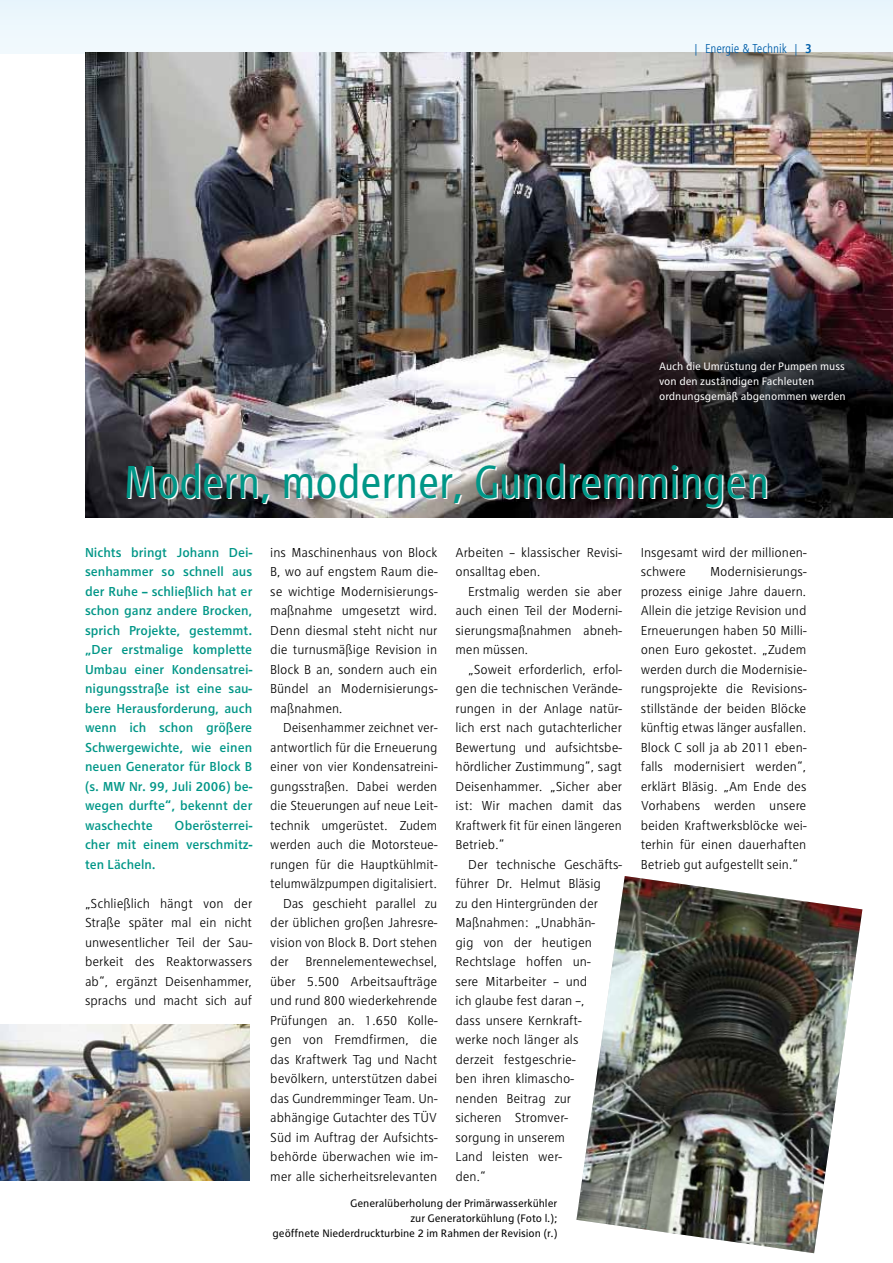
<style>
.page{position:relative;width:893px;height:1263px;background:#fff}
.page>*{position:absolute;margin:0;border:0;box-sizing:border-box;transform-origin:0 0}
.t1{font:condensed 48px "RWE Headline";color:#fff}
.t2{font:300 13.5px/19.5px "RWE Text";letter-spacing:-.005em;color:#000;text-align:justify}
.t3{font:500 13.5px/19.5px "RWE Text";color:#009687;text-align:justify}
.t4{font:300 condensed 13.5px "RWE Text";color:#005ea8;scale:.93 1}
.t5{font:11.25px/15px "RWE Text";letter-spacing:-.005em;color:#000;text-align:right}
.t6{font:11.25px/15px "RWE Text";color:#fff}
.s1{font-weight:500}
</style>
<div class="page">
<div style="left:0;top:0;width:893px;height:53px;background:#eef8fd"></div>
<img style="left:85px;top:53px;width:808px;height:465px">
<img style="left:576px;top:876px;width:286px;height:377px">
<img style="left:0;top:1025px;width:250px;height:156px">
<p class="t4" style="left:693px;top:41px;width:130px">| Energie &amp; Technik | <span class="s1">3</span></p>
<p class="t6" style="left:659px;top:358px;width:188px">Auch die Umrüstung der Pumpen muss von den zuständigen Fachleuten ordnungsgemäß abgenommen werden</p>
<h1 class="t1" style="left:125px;top:457px;width:647px">Modern, moderner, Gundremmingen</h1>
<p class="t3" style="left:85px;top:542px;width:169px">Nichts bringt Johann Dei&shy;senhammer so schnell aus der Ruhe – schließlich hat er schon ganz andere Brocken, sprich Projekte, gestemmt. „Der erstmalige komplette Umbau einer Kondensatrei&shy;nigungsstraße ist eine sau&shy;bere Herausforderung, auch wenn ich schon größere Schwergewichte, wie einen neuen Generator für Block B (s. MW Nr. 99, Juli 2006) be&shy;wegen durfte“, bekennt der waschechte</p>
<p class="t2" style="left:270px;top:542px;width:169px">ins Maschinenhaus von Block B, wo auf engstem Raum die&shy;se wichtige Modernisierungs&shy;maßnahme umgesetzt wird.<br>Denn diesmal steht nicht nur die turnusmäßige Revision in Block B an, sondern auch ein Bündel an Modernisierungs&shy;maßnahmen.</p>
<p class="t2" style="left:270px;top:718px;width:169px;text-align:right">Deisenhammer zeichnet ver&shy;antwortlich für die Erneuerung einer von vier Kondensatreini&shy;gungsstraßen. Dabei werden die Steuerungen auf neue Leit&shy;technik umgerüstet. Zudem werden auch die Motorsteue&shy;rungen für die Hauptkühlmit&shy;telumwälzpumpen digitalisiert.<br>Das geschieht parallel zu der üblichen großen Jahresre&shy;vision von Block B. Dort stehen der Brennelementewechsel, über 5.500 Arbeitsaufträge und rund 800 wiederkehrende<br>Prüfungen an. 1.650 Kolle&shy;gen von Fremdfirmen, die das Kraftwerk Tag und Nacht bevölkern, unterstützen dabei das Gundremminger Team. Un&shy;abhängige Gutachter des TÜV<br>Süd im Auftrag der Aufsichts&shy;behörde überwachen wie im&shy;mer alle sicherheitsrelevanten</p>
<p class="t2" style="left:455px;top:542px;width:168px">Arbeiten – klassischer Revisi&shy;onsalltag eben.</p>
<p class="t2" style="left:455px;top:581px;width:168px;text-indent:13px">Erstmalig werden sie aber auch einen Teil der Moderni&shy;sierungsmaßnahmen abneh&shy;men müssen.</p>
<p class="t2" style="left:455px;top:659px;width:168px;text-indent:13px">„Soweit erforderlich, erfol&shy;gen die technischen Verände&shy;rungen in der Anlage natür&shy;lich erst nach gutachterlicher Bewertung und aufsichtsbe&shy;hördlicher Zustimmung“, sagt Deisenhammer. „Sicher aber ist: Wir machen damit das Kraftwerk fit für einen längeren Betrieb.“</p>
<p class="t2" style="left:455px;top:854px;width:168px;text-align:left;text-indent:13px">Der technische Geschäfts&shy;führer Dr. Helmut Bläsig<br>zu den Hintergründen der<br>Maßnahmen: „Unabhän-<br>gig von der heutigen<br>Rechtslage hoffen un-<br>sere Mitarbeiter – und<br>ich glaube fest daran –,<br>dass unsere Kernkraft-<br>werke noch länger als<br>derzeit festgeschrie-<br>ben ihren klimascho-<br>nenden Beitrag zur<br>sicheren Stromver-<br>sorgung in unserem<br>Land leisten wer-<br>den.“</p>
<p class="t2" style="left:641px;top:542px;width:167px">Insgesamt wird der millionen&shy;schwere</p>
<p class="t2" style="left:641px;top:562px;width:167px;text-indent:69px">Modernisierungs&shy;prozess einige Jahre dauern.<br>Allein die jetzige Revision und Erneuerungen haben 50 Milli&shy;onen Euro gekostet. „Zudem werden durch die Modernisie&shy;rungsprojekte die Revisions&shy;stillstände der beiden Blöcke künftig etwas länger ausfallen.<br>Block C soll ja ab 2011 eben&shy;falls modernisiert werden“, erklärt Bläsig. „Am Ende des Vorhabens werden unsere beiden Kraftwerksblöcke wei&shy;terhin für einen dauerhaften Betrieb gut aufgestellt sein.“</p>
<p class="t3" style="left:85px;top:815px;width:169px;text-indent:90px">Oberösterrei&shy;cher mit einem verschmitz&shy;ten Lächeln.</p>
<p class="t2" style="left:85px;top:893px;width:169px">„Schließlich hängt von der Straße später mal ein nicht unwesentlicher Teil der Sau&shy;berkeit des Reaktorwassers ab“, ergänzt Deisenhammer, sprachs und macht sich auf</p>
<p class="t5" style="left:273px;top:1196px;width:286px">Generalüberholung der Primärwasserkühler<br>zur Generatorkühlung (Foto l.);<br>geöffnete Niederdruckturbine 2 im Rahmen der Revision (r.)</p>
</div>
